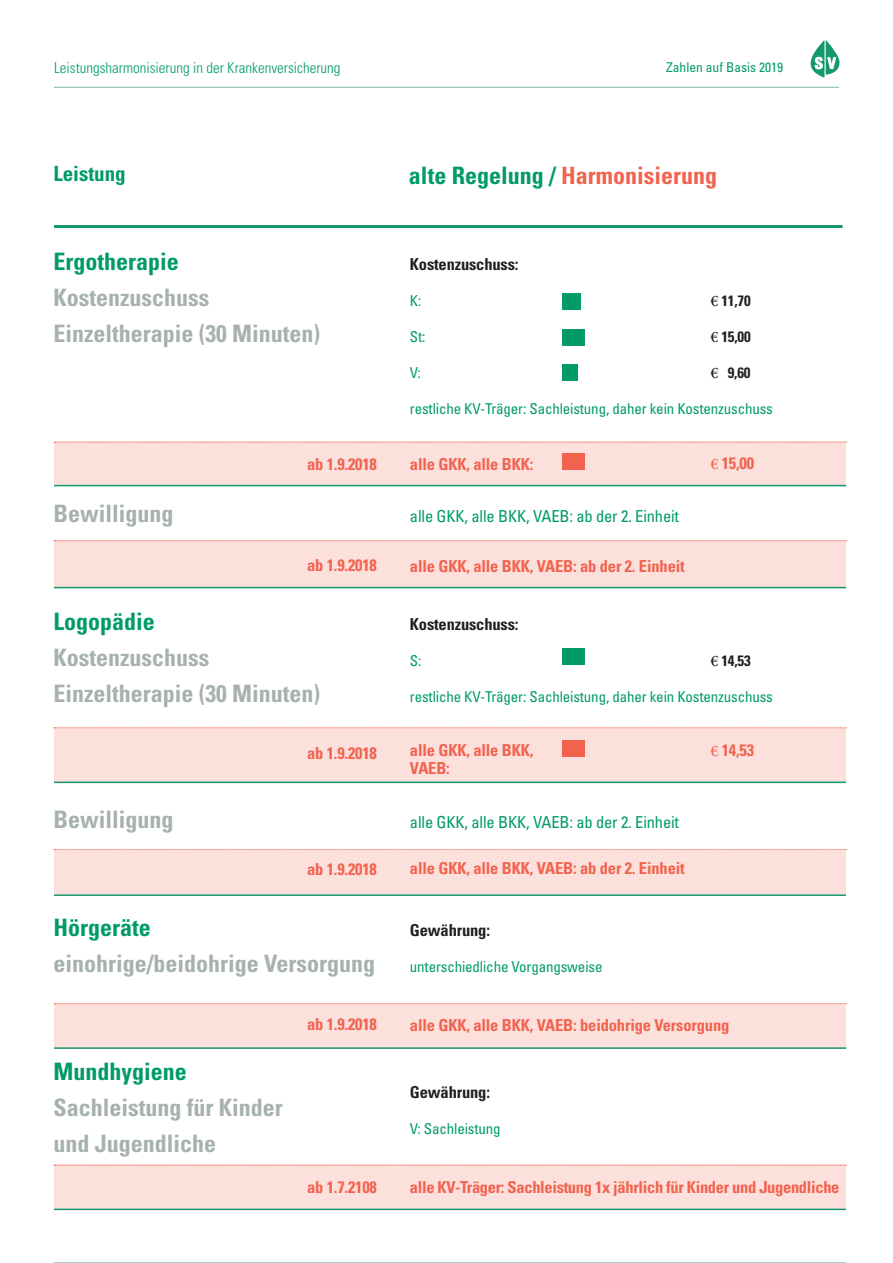
<style>
.page{position:relative;width:893px;height:1263px;background:#fff}
.page>*{position:absolute;margin:0;border:0;box-sizing:border-box;transform-origin:0 0}
.t1{font:700 condensed 24px/36px "Univers";color:#a7b1ad}
.t2{font:700 condensed 24px "Univers";color:#009b69}
.t3{font:700 condensed 24px "Univers";color:#f1634f}
.t4{font:22.5px "Adobe Arabic";color:#231f20}
.t5{font:22.5px "Adobe Arabic";color:#f1634f}
.t6{font:700 condensed 21px "Univers";color:#009b69}
.t7{font:700 condensed 16.5px/18px "Univers";letter-spacing:-.01em;color:#f1634f}
.t8{font:condensed 16.5px "Univers";letter-spacing:-.01em;color:#009b69}
.t9{font:700 condensed 16.5px "Univers";letter-spacing:-.01em;color:#231f20}
.t10{font:condensed 15px "Univers";letter-spacing:-.01em;color:#009b69}
.t11{font:300 condensed 15px "Univers";color:#009b69}
.t12{font:700 condensed 15px "Univers";letter-spacing:-.01em;color:#231f20}
.t13{font:condensed 13.5px "Univers";color:#009b69}
.s1{color:#009b69}
</style>
<div class="page">
<hr style="left:54px;top:87px;width:785px;height:1px;background:#84b9aa">
<svg style="left:811px;top:40px;width:29px;height:38px"></svg>
<div style="left:54px;top:442px;width:791px;height:44px;background:#fce0dc"></div>
<div style="left:54px;top:727px;width:791px;height:56px;background:#fce0dc"></div>
<div style="left:54px;top:1003px;width:791px;height:45px;background:#fce0dc"></div>
<div style="left:54px;top:1165px;width:791px;height:44px;background:#fce0dc"></div>
<div style="left:54px;top:849px;width:791px;height:46px;background:#fce0dc"></div>
<div style="left:54px;top:540px;width:791px;height:48px;background:#fce0dc"></div>
<svg style="left:54px;top:442px;width:792px;height:1px"></svg>
<svg style="left:54px;top:727px;width:792px;height:1px"></svg>
<svg style="left:54px;top:1003px;width:792px;height:1px"></svg>
<svg style="left:54px;top:1165px;width:792px;height:1px"></svg>
<svg style="left:54px;top:849px;width:792px;height:1px"></svg>
<svg style="left:54px;top:540px;width:792px;height:1px"></svg>
<hr style="left:54px;top:225px;width:788px;height:3px;background:#15986a">
<hr style="left:54px;top:485px;width:792px;height:1px;background:#15986a">
<hr style="left:54px;top:782px;width:792px;height:1px;background:#15986a">
<hr style="left:54px;top:1047px;width:792px;height:2px;background:#15986a">
<hr style="left:54px;top:1208px;width:792px;height:2px;background:#15986a">
<hr style="left:54px;top:894px;width:792px;height:2px;background:#15986a">
<hr style="left:54px;top:1262px;width:792px;height:1px;background:#15986a">
<hr style="left:54px;top:587px;width:792px;height:1px;background:#15986a">
<div style="left:562px;top:293px;width:18px;height:16px;background:#009b69"></div>
<div style="left:562px;top:648px;width:23px;height:16px;background:#009b69"></div>
<div style="left:562px;top:329px;width:23px;height:16px;background:#009b69"></div>
<div style="left:562px;top:364px;width:16px;height:16px;background:#009b69"></div>
<div style="left:562px;top:453px;width:23px;height:17px;background:#f1634f"></div>
<div style="left:562px;top:741px;width:23px;height:16px;background:#f1634f"></div>
<p class="t11" style="left:54px;top:59px;width:288px">Leistungsharmonisierung in der Krankenversicherung</p>
<p class="t13" style="left:666px;top:59px;width:118px">Zahlen auf Basis 2019</p>
<p class="t6" style="left:53px;top:161px;width:74px">Leistung</p>
<h1 class="t3" style="left:409px;top:160px;width:309px"><span class="s1">alte Regelung /</span> Harmonisierung</h1>
<h1 class="t2" style="left:53px;top:247px;width:127px">Ergotherapie</h1>
<h1 class="t1" style="left:53px;top:279px;width:268px">Kostenzuschuss<br>Einzeltherapie (30 Minuten(</h1>
<p class="t9" style="left:410px;top:254px;width:110px">Kostenzuschuss:</p>
<p class="t10" style="left:410px;top:291px;width:13px">:K</p>
<p class="t10" style="left:410px;top:327px;width:17px">St:</p>
<p class="t10" style="left:410px;top:363px;width:12px">:V</p>
<p class="t10" style="left:410px;top:399px;width:364px">restliche KV-Träger: Sachleistung, daher kein Kostenzuschuss</p>
<p class="t12" style="left:721px;top:291px;width:31px">11,70</p>
<h2 class="t4" style="left:710px;top:285px;width:9px">€</h2>
<p class="t12" style="left:721px;top:327px;width:31px">15,00</p>
<h2 class="t4" style="left:710px;top:321px;width:9px">€</h2>
<p class="t12" style="left:728px;top:363px;width:24px">9,60</p>
<h2 class="t4" style="left:710px;top:357px;width:9px">€</h2>
<p class="t7" style="left:307px;top:455px;width:71px">ab 1.9.2018</p>
<p class="t7" style="left:410px;top:454px;width:125px">alle GKK, alle BKK:</p>
<p class="t7" style="left:722px;top:453px;width:34px">15,00</p>
<h2 class="t5" style="left:710px;top:448px;width:9px">€</h2>
<h1 class="t1" style="left:53px;top:495px;width:122px">Bewilligung</h1>
<p class="t7" style="left:307px;top:556px;width:71px">ab 1.9.2018</p>
<p class="t8" style="left:410px;top:506px;width:271px">alle GKK, alle BKK, VAEB: ab der 2. Einheit</p>
<p class="t7" style="left:410px;top:556px;width:276px">alle GKK, alle BKK, VAEB: ab der 2. Einheit</p>
<h1 class="t2" style="left:53px;top:607px;width:103px">Logopädie</h1>
<h1 class="t1" style="left:53px;top:639px;width:268px">Kostenzuschuss<br>Einzeltherapie (30 Minuten(</h1>
<p class="t7" style="left:307px;top:743px;width:71px">ab 1.9.2018</p>
<p class="t9" style="left:410px;top:614px;width:110px">Kostenzuschuss:</p>
<p class="t10" style="left:410px;top:651px;width:13px">:S</p>
<p class="t10" style="left:410px;top:687px;width:364px">restliche KV-Träger: Sachleistung, daher kein Kostenzuschuss</p>
<p class="t7" style="left:410px;top:741px;width:125px">alle GKK, alle BKK,<br>VAEB:</p>
<p class="t12" style="left:721px;top:651px;width:31px">14,53</p>
<h2 class="t4" style="left:710px;top:645px;width:9px">€</h2>
<p class="t7" style="left:722px;top:741px;width:34px">14,53</p>
<h2 class="t5" style="left:710px;top:735px;width:9px">€</h2>
<h1 class="t1" style="left:53px;top:801px;width:122px">Bewilligung</h1>
<p class="t7" style="left:307px;top:860px;width:71px">ab 1.9.2018</p>
<p class="t8" style="left:410px;top:811px;width:271px">alle GKK, alle BKK, VAEB: ab der 2. Einheit</p>
<p class="t7" style="left:410px;top:859px;width:276px">alle GKK, alle BKK, VAEB: ab der 2. Einheit</p>
<h1 class="t2" style="left:53px;top:913px;width:99px">Hörgeräte</h1>
<h1 class="t1" style="left:53px;top:945px;width:323px">einohrige/beidohrige Versorgung</h1>
<p class="t9" style="left:410px;top:920px;width:82px">Gewährung:</p>
<p class="t10" style="left:410px;top:957px;width:194px">unterschiedliche Vorgangsweise</p>
<p class="t7" style="left:307px;top:1015px;width:71px">ab 1.9.2018</p>
<p class="t7" style="left:410px;top:1015px;width:321px">alle GKK, alle BKK, VAEB: beidohrige Versorgung</p>
<h1 class="t2" style="left:53px;top:1057px;width:135px">Mundhygiene</h1>
<h1 class="t1" style="left:53px;top:1089px;width:231px">Sachleistung für Kinder und Jugendliche</h1>
<p class="t9" style="left:410px;top:1082px;width:82px">Gewährung:</p>
<p class="t10" style="left:410px;top:1119px;width:92px">:V Sachleistung</p>
<p class="t7" style="left:307px;top:1178px;width:71px">ab 1.7.2108</p>
<p class="t7" style="left:410px;top:1177px;width:431px">alle KV-Träger: Sachleistung x1 jährlich für Kinder und Jugendliche</p>
</div>
